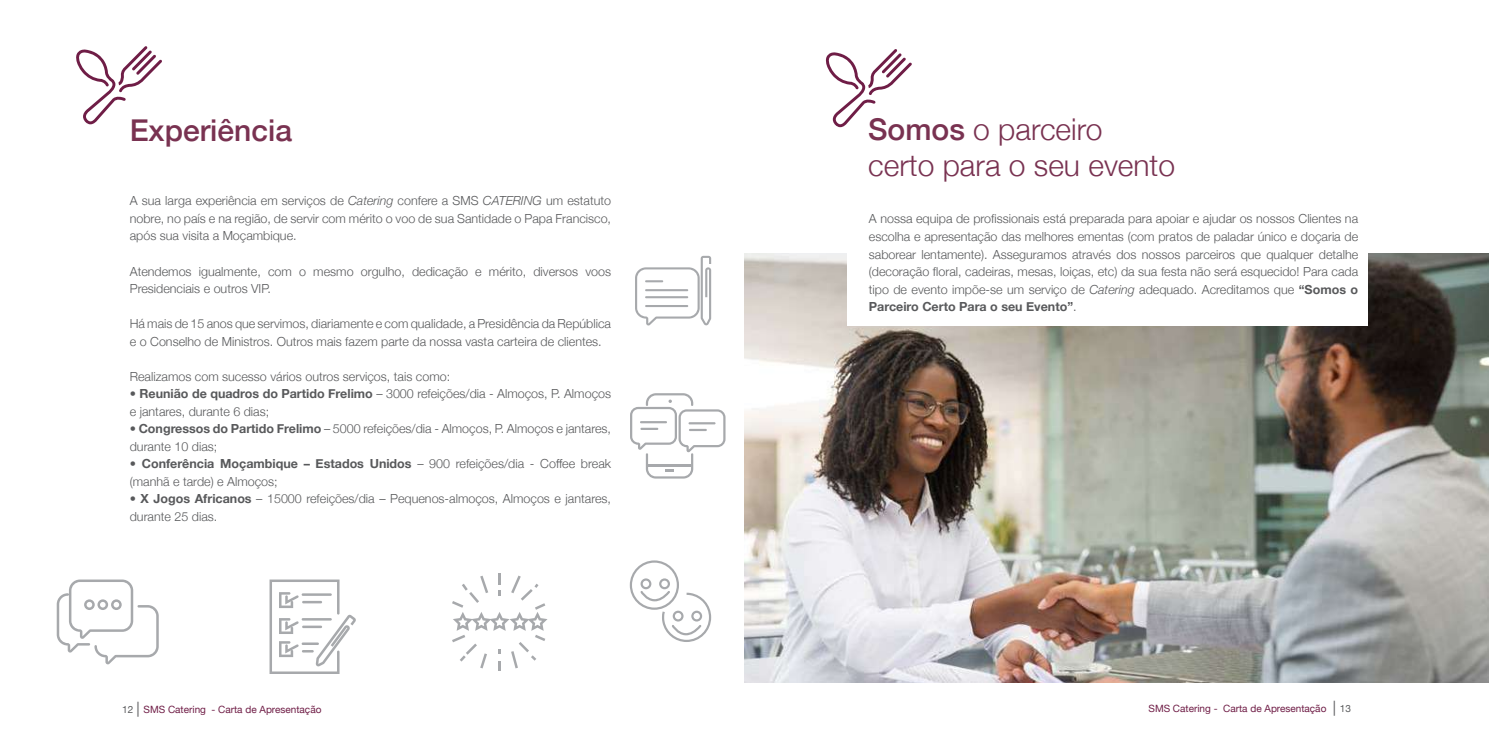
<style>
.page{position:relative;width:1489px;height:745px;background:#fff}
.page>*{position:absolute;margin:0;border:0;box-sizing:border-box;transform-origin:0 0}
.t1{font:300 30px/36px "Helvetica Neue";color:#793251}
.t2{font:500 30px "Helvetica Neue";color:#793251}
.t3{font:300 12.5px/17.5px "Helvetica Neue";color:#58595b}
.t4{font:10px "Helvetica Neue";color:#6f1d46}
.s1{font-weight:500}
.s2{font-style:italic}
.s3{font-weight:700}
.s4{color:#58595b}
.s5{font-family:"Minion Pro";font-size:15px;color:#58595b}
</style>
<div class="page">
<img style="left:744px;top:253px;width:744px;height:429px">
<div style="left:847px;top:206px;width:520px;height:119px;background:#fff"></div>
<svg style="left:635px;top:256px;width:76px;height:69px"></svg>
<hr style="left:645px;top:289px;width:43px;height:2px;background:#a7a9ac">
<hr style="left:645px;top:296px;width:43px;height:2px;background:#a7a9ac">
<hr style="left:645px;top:305px;width:43px;height:2px;background:#a7a9ac">
<svg style="left:57px;top:579px;width:102px;height:85px"></svg>
<svg style="left:269px;top:579px;width:87px;height:94px"></svg>
<svg style="left:630px;top:393px;width:95px;height:85px"></svg>
<svg style="left:629px;top:560px;width:82px;height:81px"></svg>
<svg style="left:452px;top:573px;width:95px;height:97px"></svg>
<svg style="left:76px;top:46px;width:86px;height:78px"></svg>
<svg style="left:825px;top:49px;width:86px;height:78px"></svg>
<h1 class="t2" style="left:130px;top:106px;width:164px">Experiência</h1>
<h1 class="t1" style="left:868px;top:109px;width:308px"><span class="s1">Somos</span> o parceiro certo para o seu evento</h1>
<p class="t3" style="left:130px;top:191px;width:483px;text-align:justify">A sua larga experiência em serviços de <span class="s2">Catering</span> confere a SMS <span class="s2">CATERING</span> um estatuto nobre, no país e na região, de servir com mérito o voo de sua Santidade o Papa Francisco, após sua visita a Moçambique.</p>
<p class="t3" style="left:130px;top:261px;width:482px">Atendemos igualmente, com o mesmo orgulho, dedicação e mérito, diversos voos<br>Presidenciais e outros VIP.</p>
<p class="t3" style="left:130px;top:314px;width:482px">Há mais de 15 anos que servimos, diariamente e com qualidade, a Presidência da República e o Conselho de Ministros. Outros mais fazem parte da nossa vasta carteira de clientes.</p>
<p class="t3" style="left:130px;top:366px;width:322px">Realizamos com sucesso vários outros serviços, tais como:</p>
<p class="t3" style="left:130px;top:384px;width:483px">• <span class="s3">Reunião de quadros do Partido Frelimo</span> – 3000 refeições/dia - Almoços, P. Almoços e jantares, durante 6 dias;</p>
<p class="t3" style="left:130px;top:419px;width:483px">• <span class="s3">Congressos do Partido Frelimo</span> – 5000 refeições/dia - Almoços, P. Almoços e jantares, durante 10 dias;</p>
<p class="t3" style="left:130px;top:454px;width:483px">• <span class="s3">Conferência Moçambique – Estados Unidos</span> – 900 refeições/dia - Coffee break (manhã e tarde) e Almoços;</p>
<p class="t3" style="left:130px;top:489px;width:482px">• <span class="s3">X Jogos Africanos</span> – 15000 refeições/dia – Pequenos-almoços, Almoços e jantares, durante 25 dias.</p>
<p class="t3" style="left:868px;top:209px;width:491px;text-align:justify">A nossa equipa de profissionais está preparada para apoiar e ajudar os nossos Clientes na escolha e apresentação das melhores ementas (com pratos de paladar único e doçaria de saborear lentamente). Asseguramos através dos nossos parceiros que qualquer detalhe (decoração floral, cadeiras, mesas, loiças, etc) da sua festa não será esquecido! Para cada tipo de evento impõe-se um serviço de <span class="s2">Catering</span> adequado. Acreditamos que <span class="s3">“Somos o Parceiro Certo Para o seu Evento”</span>.</p>
<p class="t3" style="left:868px;top:332px;width:5px">.</p>
<p class="t4" style="left:122px;top:702px;width:201px"><span class="s4">12</span> <span class="s5">|</span> SMS Catering - Carta de Apresentação</p>
<p class="t4" style="left:1148px;top:700px;width:204px">SMS Catering - Carta de Apresentação <span class="s5">|</span> <span class="s4">13</span></p>
</div>
